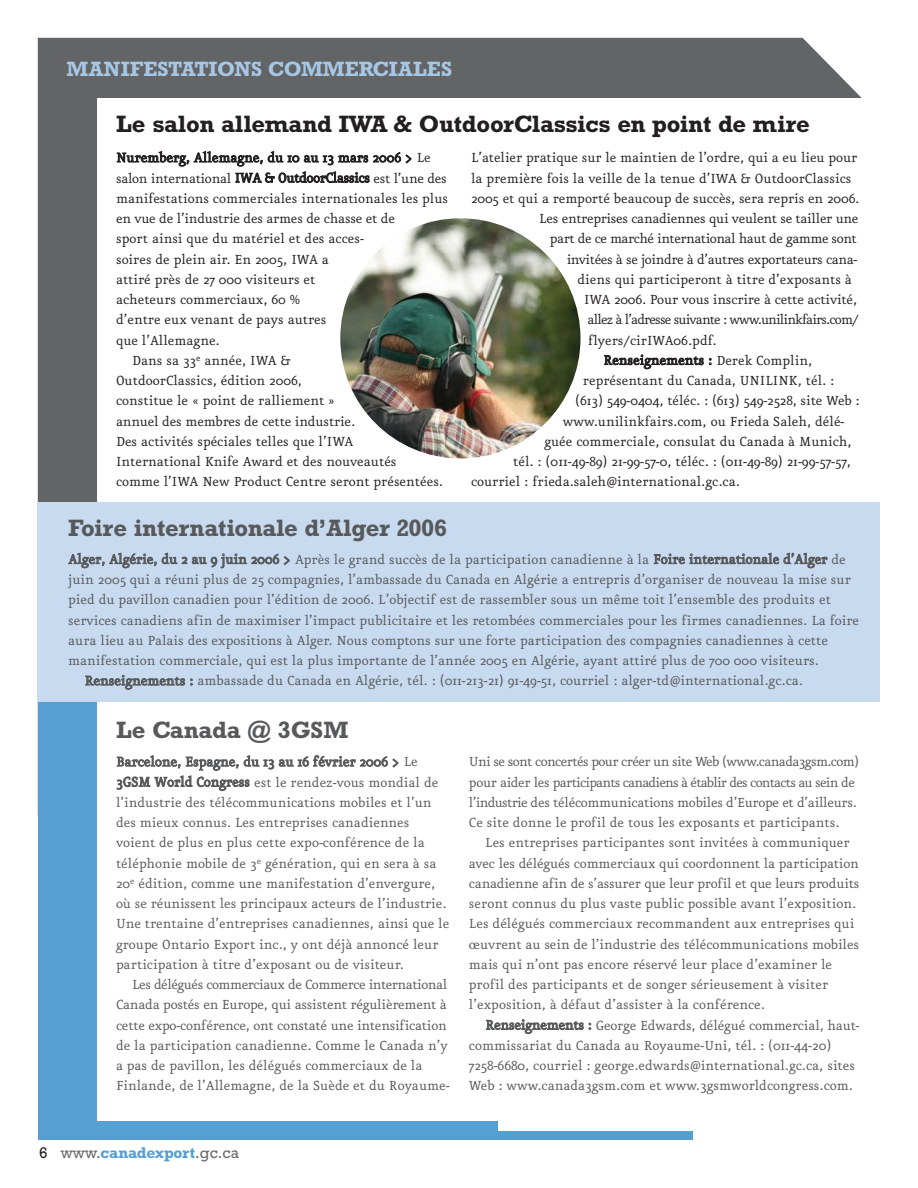
<style>
.page{position:relative;width:918px;height:1188px;background:#fff}
.page>*{position:absolute;margin:0;border:0;box-sizing:border-box;transform-origin:0 0}
.t1{font:700 24px "Rockwell";letter-spacing:-.01em;color:#231f20}
.t2{font:700 24px "Rockwell";letter-spacing:-.01em;color:#58595b}
.t3{font:700 21px "Rockwell";color:#a7c7e6}
.t4{font:15.75px/20.2px "Eureka";color:#58595b}
.t5{font:15.75px "Eureka";color:#231f20}
.t6{font:15.75px/20.2px "Eureka";letter-spacing:-.025em;color:#58595b}
.t7{font:15.75px "Eureka";letter-spacing:-.02em;color:#231f20}
.t8{font:15.75px "Eureka";letter-spacing:-.055em;color:#231f20}
.t9{font:15.75px "Eureka";letter-spacing:-.025em;color:#231f20}
.t10{font:15.75px "Eureka";letter-spacing:-.03em;color:#231f20}
.t11{font:700 15.75px "Rockwell";letter-spacing:-.015em;color:#559fd3}
.s1{font-weight:400;color:#231f20}
.s2{font-weight:400;color:#6c6e70}
</style>
<div class="page">
<div style="left:38px;top:38px;width:824px;height:464px;background:#636466"></div>
<div style="left:38px;top:518px;width:270px;height:617px;background:#559fd3"></div>
<div style="left:97px;top:98px;width:796px;height:1026px;background:#fff"></div>
<div style="left:38px;top:1131px;width:654px;height:8px;background:#559fd3"></div>
<div style="left:39px;top:1121px;width:459px;height:14px;background:#559fd3"></div>
<div style="left:38px;top:502px;width:842px;height:199px;background:#c8daef"></div>
<img style="left:340px;top:218px;width:240px;height:240px;border-radius:50%">
<h2 class="t3" style="left:67px;top:62px;width:387px">MANIFESTATIONS COMMERCIALES</h2>
<h1 class="t1" style="left:116px;top:115px;width:696px">Le salon allemand IWA &amp; OutdoorClassics en point de mire</h1>
<p class="t5" style="left:116px;top:152px;width:316px">Nuremberg, Allemagne, du 10 au 13 mars 2006 &gt; Le</p>
<p class="t7" style="left:116px;top:172px;width:332px">salon international IWA &amp; OutdoorClassics est l’une des</p>
<p class="t5" style="left:116px;top:192px;width:334px">manifestations commerciales internationales les plus</p>
<p class="t5" style="left:116px;top:213px;width:281px">en vue de l’industrie des armes de chasse et de</p>
<p class="t5" style="left:116px;top:233px;width:249px">sport ainsi que du matériel et des acces-</p>
<p class="t5" style="left:116px;top:253px;width:214px">soires de plein air. En 2005, IWA a</p>
<p class="t5" style="left:116px;top:273px;width:201px">attiré près de 27 000 visiteurs et</p>
<p class="t5" style="left:116px;top:294px;width:186px">acheteurs commerciaux, 60 %</p>
<p class="t5" style="left:116px;top:314px;width:212px">d’entre eux venant de pays autres</p>
<p class="t5" style="left:116px;top:334px;width:105px">que l’Allemagne.</p>
<p class="t5" style="left:132px;top:354px;width:160px">Dans sa 33<sup>e</sup> année, IWA &amp;</p>
<p class="t5" style="left:116px;top:375px;width:187px">OutdoorClassics, édition 2006,</p>
<p class="t5" style="left:116px;top:395px;width:220px">constitue le « point de ralliement »</p>
<p class="t5" style="left:116px;top:415px;width:241px">annuel des membres de cette industrie.</p>
<p class="t5" style="left:116px;top:435px;width:239px">Des activités spéciales telles que l’IWA</p>
<p class="t5" style="left:116px;top:456px;width:282px">International Knife Award et des nouveautés</p>
<p class="t5" style="left:116px;top:476px;width:329px">comme l’IWA New Product Centre seront présentées.</p>
<p class="t5" style="left:471px;top:152px;width:388px">L’atelier pratique sur le maintien de l’ordre, qui a eu lieu pour</p>
<p class="t5" style="left:471px;top:172px;width:382px">la première fois la veille de la tenue d’IWA &amp; OutdoorClassics</p>
<p class="t5" style="left:471px;top:192px;width:390px">2005 et qui a remporté beaucoup de succès, sera repris en 2006.</p>
<p class="t7" style="left:539px;top:213px;width:321px">Les entreprises canadiennes qui veulent se tailler une</p>
<p class="t10" style="left:550px;top:233px;width:308px">part de ce marché international haut de gamme sont</p>
<p class="t9" style="left:567px;top:253px;width:292px">invitées à se joindre à d’autres exportateurs cana-</p>
<p class="t5" style="left:578px;top:273px;width:276px">diens qui participeront à titre d’exposants à</p>
<p class="t5" style="left:584px;top:294px;width:274px">IWA 2006. Pour vous inscrire à cette activité,</p>
<p class="t8" style="left:588px;top:314px;width:273px">allez à l’adresse suivante : www.unilinkfairs.com/</p>
<p class="t5" style="left:588px;top:334px;width:130px">flyers/cirIWA06.pdf.</p>
<p class="t5" style="left:603px;top:354px;width:210px">Renseignements : Derek Complin,</p>
<p class="t5" style="left:583px;top:375px;width:253px">représentant du Canada, UNILINK, tél. :</p>
<p class="t5" style="left:575px;top:395px;width:286px">(613) 549-0404, téléc. : (613) 549-2528, site Web :</p>
<p class="t5" style="left:563px;top:415px;width:283px">www.unilinkfairs.com, ou Frieda Saleh, délé-</p>
<p class="t5" style="left:544px;top:435px;width:309px">guée commerciale, consulat du Canada à Munich,</p>
<p class="t5" style="left:513px;top:456px;width:339px">tél. : (011-49-89) 21-99-57-0, téléc. : (011-49-89) 21-99-57-57,</p>
<p class="t5" style="left:471px;top:476px;width:270px">courriel : frieda.saleh@international.gc.ca.</p>
<h1 class="t2" style="left:68px;top:520px;width:381px">Foire internationale d’Alger 2006</h1>
<p class="t4" style="left:68px;top:550px;width:779px">Alger, Algérie, du 2 au 9 juin 2006 &gt; Après le grand succès de la participation canadienne à la Foire internationale d’Alger de</p>
<p class="t4" style="left:68px;top:571px;width:784px">juin 2005 qui a réuni plus de 25 compagnies, l’ambassade du Canada en Algérie a entrepris d’organiser de nouveau la mise sur</p>
<p class="t4" style="left:68px;top:591px;width:764px">pied du pavillon canadien pour l’édition de 2006. L’objectif est de rassembler sous un même toit l’ensemble des produits et</p>
<p class="t4" style="left:68px;top:611px;width:792px">services canadiens afin de maximiser l’impact publicitaire et les retombées commerciales pour les firmes canadiennes. La foire</p>
<p class="t4" style="left:68px;top:632px;width:761px">aura lieu au Palais des expositions à Alger. Nous comptons sur une forte participation des compagnies canadiennes à cette</p>
<p class="t4" style="left:68px;top:652px;width:752px">manifestation commerciale, qui est la plus importante de l’année 2005 en Algérie, ayant attiré plus de 700 000 visiteurs.</p>
<p class="t4" style="left:85px;top:672px;width:720px">Renseignements : ambassade du Canada en Algérie, tél. : (011-213-21) 91-49-51, courriel : alger-td@international.gc.ca.</p>
<h1 class="t2" style="left:116px;top:722px;width:234px">Le Canada @ 3GSM</h1>
<p class="t4" style="left:116px;top:753px;width:335px">Barcelone, Espagne, du 13 au 16 février 2006 &gt; Le 3GSM World Congress est le rendez-vous mondial de l’industrie des télécommunications mobiles et l’un des mieux connus. Les entreprises canadiennes voient de plus en plus cette expo-conférence de la téléphonie mobile de 3<sup>e</sup> génération, qui en sera à sa 20<sup>e</sup> édition, comme une manifestation d’envergure, où se réunissent les principaux acteurs de l’industrie.<br>Une trentaine d’entreprises canadiennes, ainsi que le groupe Ontario Export inc., y ont déjà annoncé leur participation à titre d’exposant ou de visiteur.</p>
<p class="t4" style="left:116px;top:976px;width:335px;text-indent:16px">Les délégués commerciaux de Commerce international Canada postés en Europe, qui assistent régulièrement à cette expo-conférence, ont constaté une intensification de la participation canadienne. Comme le Canada n’y a pas de pavillon, les délégués commerciaux de la Finlande, de l’Allemagne, de la Suède et du Royaume-</p>
<p class="t6" style="left:469px;top:753px;width:392px">Uni se sont concertés pour créer un site Web (www.canada3gsm.com) pour aider les participants canadiens à établir des contacts au sein de l’industrie des télécommunications mobiles d’Europe et d’ailleurs.<br>Ce site donne le profil de tous les exposants et participants.</p>
<p class="t4" style="left:469px;top:834px;width:392px;text-indent:16px">Les entreprises participantes sont invitées à communiquer avec les délégués commerciaux qui coordonnent la participation canadienne afin de s’assurer que leur profil et que leurs produits seront connus du plus vaste public possible avant l’exposition.<br>Les délégués commerciaux recommandent aux entreprises qui œuvrent au sein de l’industrie des télécommunications mobiles mais qui n’ont pas encore réservé leur place d’examiner le profil des participants et de songer sérieusement à visiter l’exposition, à défaut d’assister à la conférence.</p>
<p class="t4" style="left:469px;top:1016px;width:392px;text-indent:16px">Renseignements : George Edwards, délégué commercial, haut&shy;commissariat du Canada au Royaume-Uni, tél. : (011-44-20)<br>7258-6680, courriel : george.edwards@international.gc.ca, sites Web : www.canada3gsm.com et www.3gsmworldcongress.com.</p>
<p class="t11" style="left:39px;top:1147px;width:201px"><span class="s1">6</span> <span class="s2">www.</span>canadexport<span class="s2">.gc.ca</span></p>
</div>
